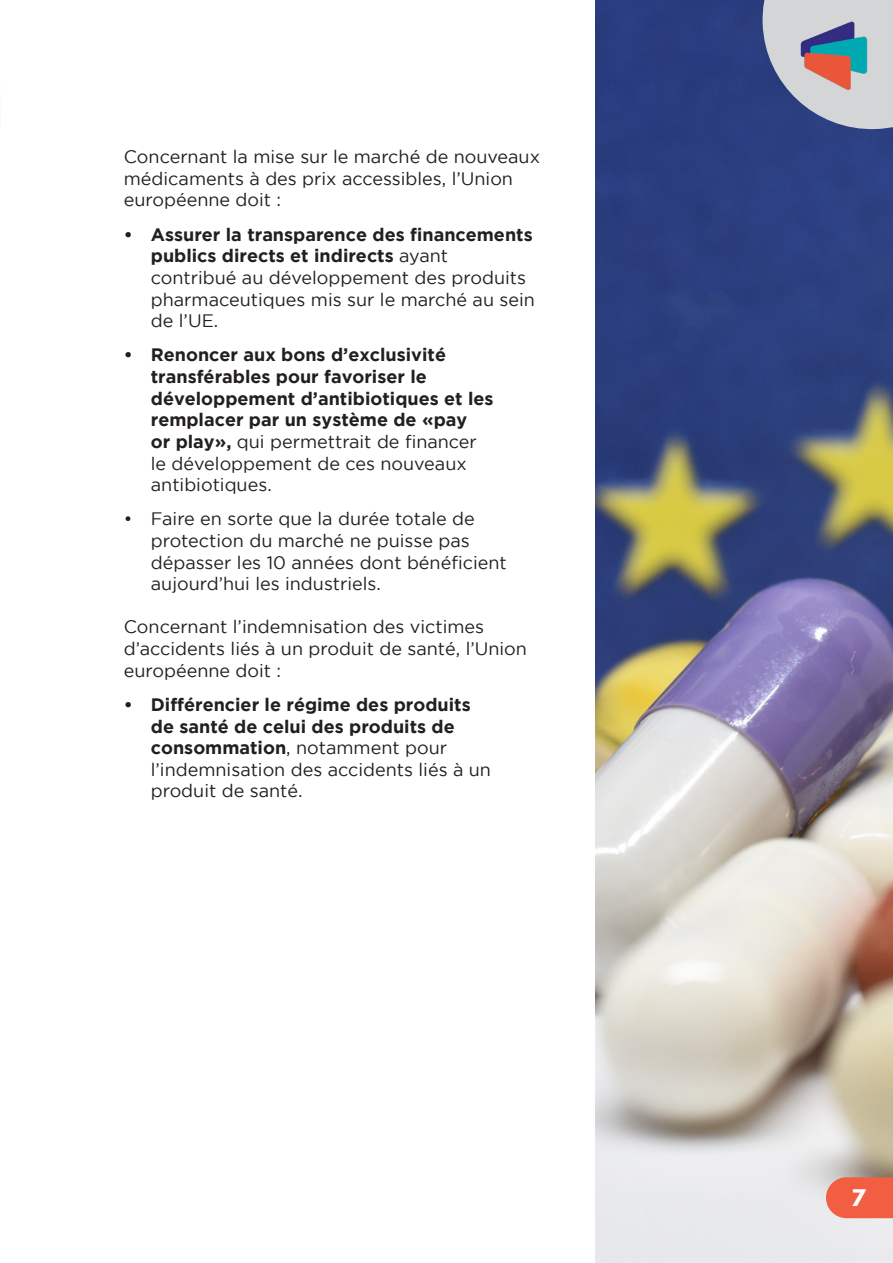
<style>
.page{position:relative;width:893px;height:1263px;background:#fff}
.page>*{position:absolute;margin:0;border:0;box-sizing:border-box;transform-origin:0 0}
.t1{font:700 20.25px "League Spartan";color:#fff}
.t2{font:18px/21.6px "Gotham";color:#231f20}
.t3{font:700 18px/21.6px "Gotham";color:#231f20}
.s1{font-weight:700}
.s2{font-weight:400}
</style>
<div class="page">
<img style="left:595px;top:0;width:298px;height:1263px">
<svg style="left:826px;top:1177px;width:67px;height:41px"></svg>
<svg style="left:760px;top:0;width:133px;height:131px"></svg>
<img style="left:798px;top:17px;width:74px;height:75px">
<p class="t2" style="left:124px;top:146px;width:418px">Concernant la mise sur le marché de nouveaux médicaments à des prix accessibles, l’Union européenne doit :</p>
<p class="t2" style="left:151px;top:223px;width:386px;text-indent:-27px"><span class="s1">• Assurer la transparence des financements publics directs et indirects</span> ayant contribué au développement des produits pharmaceutiques mis sur le marché au sein de l’UE.</p>
<p class="t3" style="left:151px;top:344px;width:344px;text-indent:-27px">• Renoncer aux bons d’exclusivité transférables pour favoriser le développement d’antibiotiques et les remplacer par un système de «pay<br>or play», <span class="s2">qui permettrait de financer le développement de ces nouveaux antibiotiques.</span></p>
<p class="t2" style="left:151px;top:508px;width:357px;text-indent:-27px">• Faire en sorte que la durée totale de protection du marché ne puisse pas dépasser les 10 années dont bénéficient aujourd’hui les industriels.</p>
<p class="t2" style="left:124px;top:616px;width:405px">Concernant l’indemnisation des victimes d’accidents liés à un produit de santé, l’Union européenne doit :</p>
<p class="t3" style="left:151px;top:693px;width:342px;text-indent:-27px">• Différencier le régime des produits de santé de celui des produits de consommation<span class="s2">, notamment pour l’indemnisation des accidents liés à un produit de santé.</span></p>
<p class="t1" style="left:851px;top:1182px;width:15px">7</p>
</div>
